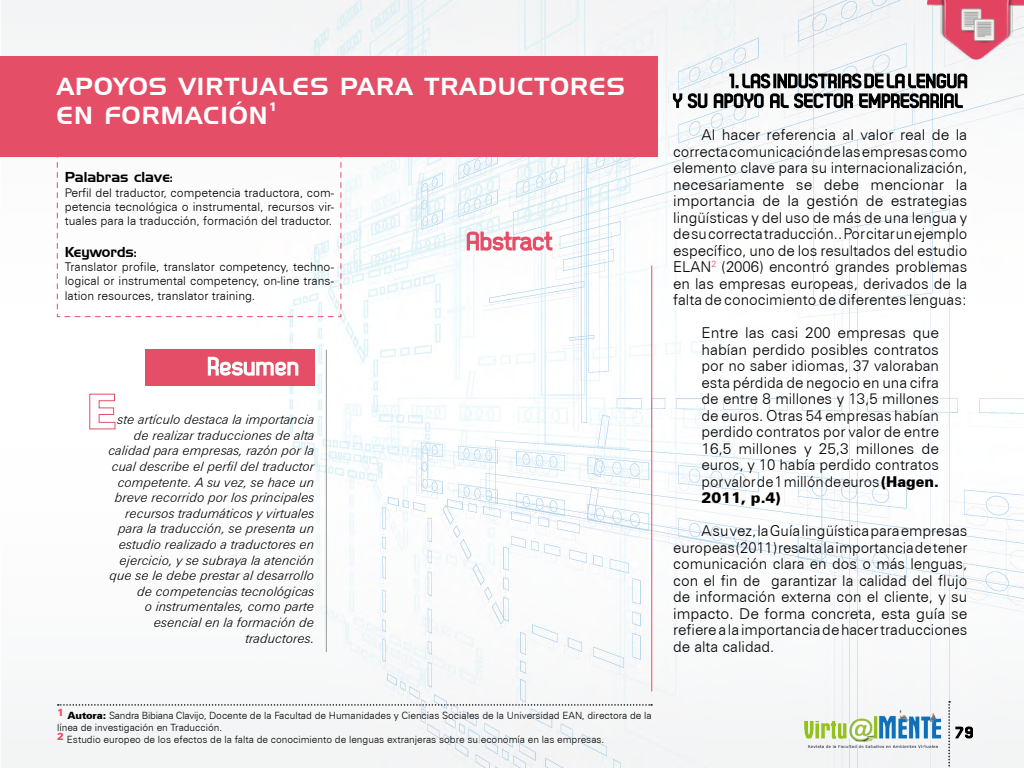
<style>
.page{position:relative;width:1024px;height:768px;background:#fff}
.page>*{position:absolute;margin:0;border:0;box-sizing:border-box;transform-origin:0 0}
.t1{font:24px/28.8px "Handel Gothic BT";letter-spacing:.05em;color:#fff}
.t2{font:300 15px/16.5px "Zurich BT";color:#000;text-align:justify}
.t3{font:14px "Handel Gothic BT";color:#000}
.t4{font:italic 300 13px/15.6px "Zurich BT";color:#000;text-align:right}
.t5{font:300 12px/14.4px "Zurich BT";color:#000;text-align:justify}
.t6{font:900 12px "Zurich BT";color:#fff}
.t7{font:300 10px/12px "Zurich BT";color:#000}
.s1{font-weight:900}
</style>
<div class="page">
<img style="left:0;top:0;width:1024px;height:768px">
<img style="left:804px;top:711px;width:136px;height:36px">
<svg style="left:948px;top:701px;width:26px;height:67px"></svg>
<img style="left:921px;top:0;width:103px;height:66px">
<svg style="left:672px;top:72px;width:296px;height:38px"></svg>
<div style="left:145px;top:350px;width:169px;height:36px;background:#e44e66"></div>
<svg style="left:89px;top:393px;width:27px;height:37px"></svg>
<svg style="left:56px;top:156px;width:286px;height:162px"></svg>
<hr style="left:651px;top:265px;width:1px;height:426px;background:#e44e66">
<div style="left:0;top:56px;width:658px;height:100px;background:#e44e66"></div>
<svg style="left:58px;top:704px;width:594px;height:2px"></svg>
<svg style="left:207px;top:356px;width:92px;height:20px"></svg>
<hr style="left:326px;top:350px;width:1px;height:302px;background:#929794">
<svg style="left:466px;top:231px;width:87px;height:21px"></svg>
<h1 class="t1" style="left:57px;top:72px;width:570px">APOYOS VIRTUALES PARA TRADUCTORES<br>EN FORMACIÓN</h1>
<p class="t6" style="left:269px;top:99px;width:9px">1</p>
<p class="t3" style="left:65px;top:169px;width:110px">Palabras clave:</p>
<p class="t5" style="left:65px;top:185px;width:271px">Perfil del traductor, competencia traductora, com&shy;petencia tecnológica o instrumental, recursos vir&shy;tuales para la traducción, formación del traductor.</p>
<p class="t3" style="left:65px;top:243px;width:74px">Keywords:</p>
<p class="t5" style="left:65px;top:259px;width:271px">Translator profile, translator competency, techno&shy;logical or instrumental competency, on-line trans&shy;lation resources, translator training.</p>
<p class="t4" style="left:109px;top:412px;width:207px">ste artículo destaca la importancia de realizar traducciones de alta calidad para empresas, razón por la cual describe el perfil del traductor competente. A su vez, se hace un breve recorrido por los principales recursos tradumáticos y virtuales para la traducción, se presenta un estudio realizado a traductores en ejercicio, y se subraya la atención que se le debe prestar al desarrollo de competencias tecnológicas<br>o instrumentales, como parte esencial en la formación de traductores.</p>
<p class="t2" style="left:673px;top:126px;width:296px;text-indent:28px">Al hacer referencia al valor real de la correcta comunicación de las empresas como elemento clave para su internacionalización, necesariamente se debe mencionar la importancia de la gestión de estrategias lingüísticas y del uso de más de una lengua y de su correcta traducción.. Por citar un ejemplo específico, uno de los resultados del estudio ELAN<sup>2</sup> (2006) encontró grandes problemas en las empresas europeas, derivados de la falta de conocimiento de diferentes lenguas:</p>
<p class="t2" style="left:702px;top:324px;width:239px">Entre las casi 200 empresas que habían perdido posibles contratos por no saber idiomas, 37 valoraban esta pérdida de negocio en una cifra de entre 8 millones y 13,5 millones de euros. Otras 54 empresas habían perdido contratos por valor de entre 16,5 millones y 25,3 millones de euros, y 10 había perdido contratos por valor de 1 millón de euros <span class="s1">(Hagen.<br>2011, p.4)</span></p>
<p class="t2" style="left:673px;top:522px;width:296px;text-indent:28px">A su vez, la Guía lingüística para empresas europeas (2011) resalta la importancia de tener comunicación clara en dos o más lenguas, con el fin de garantizar la calidad del flujo de información externa con el cliente, y su impacto. De forma concreta, esta guía se refiere a la importancia de hacer traducciones de alta calidad.</p>
<p class="t7" style="left:57px;top:710px;width:596px"><sup>1</sup> <span class="s1">Autora:</span> Sandra Bibiana Clavijo, Docente de la Facultad de Humanidades y Ciencias Sociales de la Universidad EAN, directora de la línea de investigación en Traducción.<br><sup>2</sup> Estudio europeo de los efectos de la falta de conocimiento de lenguas extranjeras sobre su economía en las empresas.</p>
</div>
